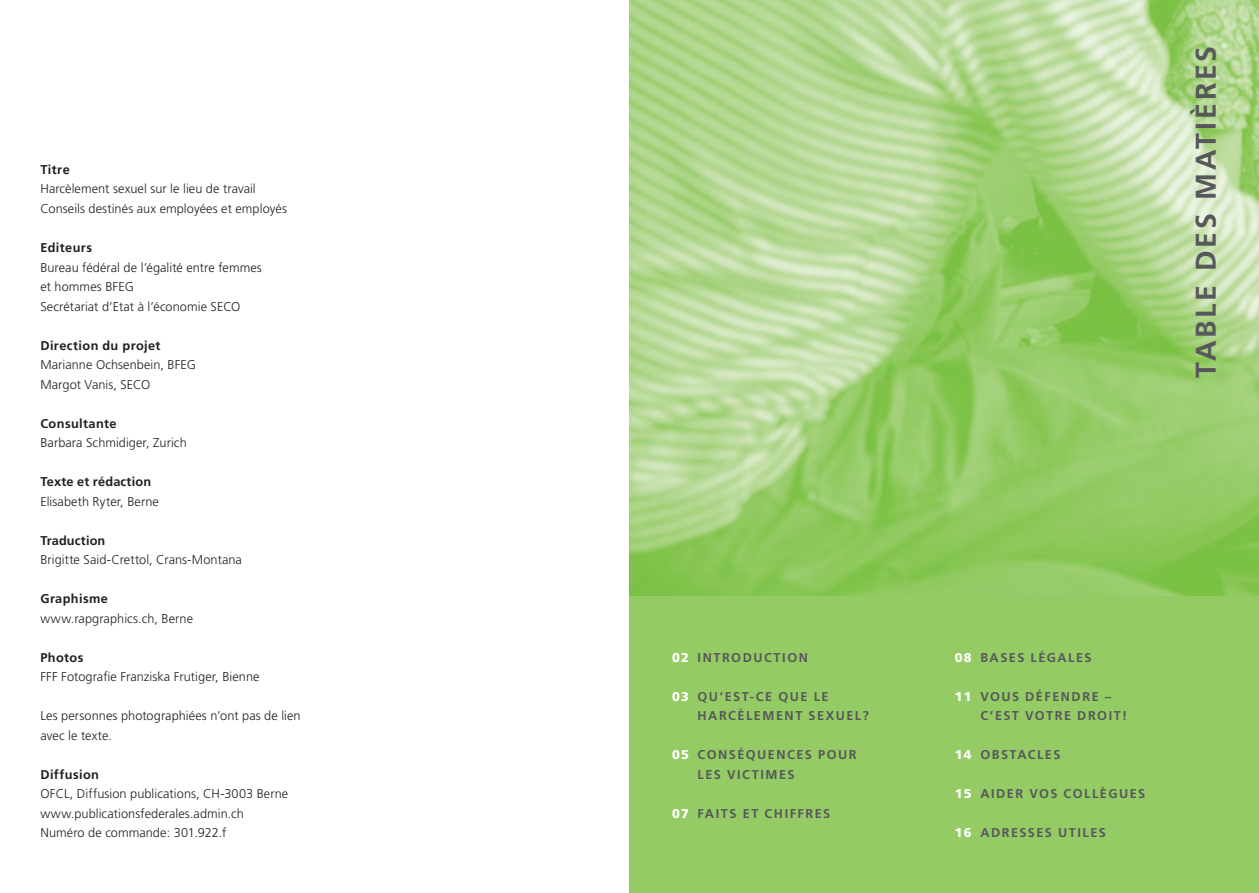
<style>
.page{position:relative;width:1259px;height:893px;background:#fff}
.page>*{position:absolute;margin:0;border:0;box-sizing:border-box;transform-origin:0 0}
.t1{font:700 28.5px "Frutiger";letter-spacing:.1em;color:#57585a}
.t2{font:300 12.75px/19.5px "Frutiger";letter-spacing:.005em;color:#231f20}
.t3{font:700 12.75px/19.5px "Frutiger";letter-spacing:.115em;color:#57585a}
.t4{font:700 12.75px "Frutiger";letter-spacing:.03em;color:#231f20}
.s1{font-weight:900;color:#fff}
</style>
<div class="page">
<div style="left:629px;top:573px;width:630px;height:320px;background:#94cb64"></div>
<img style="left:629px;top:0;width:630px;height:595px">
<p class="t4" style="left:40px;top:162px;width:31px">TITRE</p>
<p class="t2" style="left:40px;top:179px;width:248px">Harcèlement sexuel sur le lieu de travail<br>Conseils destinés aux employées et employés</p>
<p class="t4" style="left:40px;top:240px;width:53px">EDITEURS</p>
<p class="t2" style="left:40px;top:257px;width:223px">Bureau fédéral de l’égalité entre femmes et hommes BFEG<br>Secrétariat d’Etat à l’économie SECO</p>
<p class="t4" style="left:40px;top:338px;width:122px">DIRECTION DU PROJET</p>
<p class="t2" style="left:40px;top:355px;width:157px">Marianne Ochsenbein, BFEG<br>Margot Vanis, SECO</p>
<p class="t4" style="left:40px;top:416px;width:78px">CONSULTANTE</p>
<p class="t2" style="left:40px;top:433px;width:148px">Barbara Schmidiger, Zurich</p>
<p class="t4" style="left:40px;top:474px;width:112px">TEXTE ET RÉDACTION</p>
<p class="t2" style="left:40px;top:491px;width:120px">Elisabeth Ryter, Berne</p>
<p class="t4" style="left:40px;top:533px;width:66px">TRADUCTION</p>
<p class="t2" style="left:40px;top:550px;width:203px">Brigitte Said-Crettol, Crans-Montana</p>
<p class="t4" style="left:40px;top:591px;width:69px">GRAPHISME</p>
<p class="t2" style="left:40px;top:608px;width:154px">www.rapgraphics.ch, Berne</p>
<p class="t4" style="left:40px;top:650px;width:44px">PHOTOS</p>
<p class="t2" style="left:40px;top:667px;width:221px">FFF Fotografie Franziska Frutiger, Bienne</p>
<p class="t2" style="left:40px;top:706px;width:262px">Les personnes photographiées n’ont pas de lien avec le texte.</p>
<p class="t4" style="left:40px;top:767px;width:60px">DIFFUSION</p>
<p class="t2" style="left:40px;top:784px;width:249px">OFCL, Diffusion publications, CH-3003 Berne www.publicationsfederales.admin.ch<br>Numéro de commande: 301.922.f</p>
<h1 class="t1" style="left:1189px;top:378px;width:334px;rotate:-90deg">TABLE DES MATIÈRES</h1>
<p class="t3" style="left:672px;top:647px;width:137px"><span class="s1">02</span> INTRODUCTION</p>
<p class="t3" style="left:697px;top:686px;width:173px;text-indent:-26px"><span class="s1">03</span> QU’EST-CE QUE LE<br>HARCÈLEMENT SEXUEL?</p>
<p class="t3" style="left:697px;top:745px;width:161px;text-indent:-26px"><span class="s1">05</span> CONSÉQUENCES POUR<br>LES VICTIMES</p>
<p class="t3" style="left:672px;top:803px;width:160px"><span class="s1">07</span> FAITS ET CHIFFRES</p>
<p class="t3" style="left:955px;top:647px;width:138px"><span class="s1">08</span> BASES LÉGALES</p>
<p class="t3" style="left:980px;top:686px;width:148px;text-indent:-26px"><span class="s1">11</span> VOUS DÉFENDRE –<br>C’EST VOTRE DROIT!</p>
<p class="t3" style="left:955px;top:745px;width:107px"><span class="s1">14</span> OBSTACLES</p>
<p class="t3" style="left:955px;top:784px;width:192px"><span class="s1">15</span> AIDER VOS COLLÈGUES</p>
<p class="t3" style="left:955px;top:823px;width:153px"><span class="s1">16</span> ADRESSES UTILES</p>
</div>
